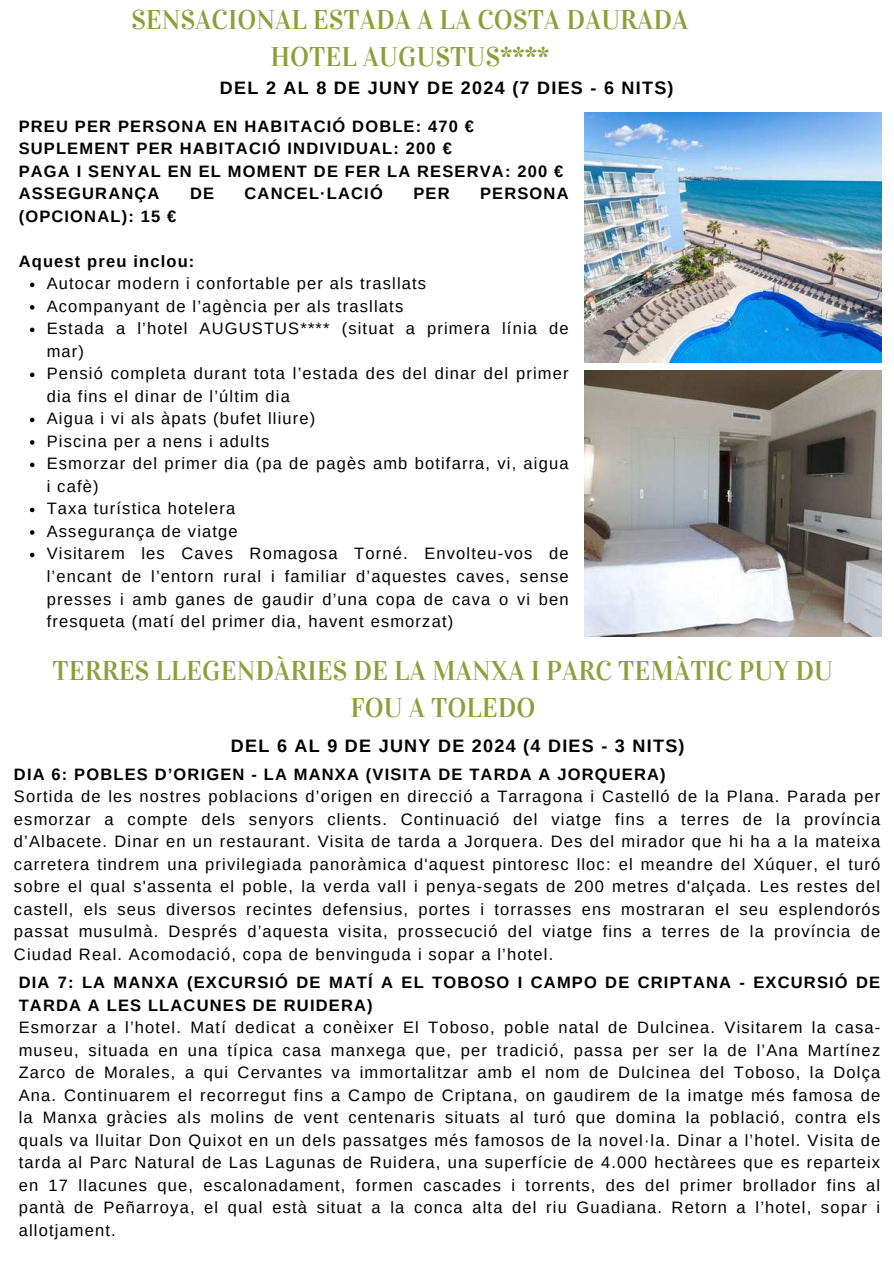
<style>
.page{position:relative;width:894px;height:1264px;background:#fff}
.page>*{position:absolute;margin:0;border:0;box-sizing:border-box;transform-origin:0 0}
.t1{font:27px/37.2px "Vidaloka";color:#8ca03a;text-align:center}
.t2{font:700 18px "Arimo";letter-spacing:.07em;color:#000}
.t3{font:16.5px/22.5px "Arimo";letter-spacing:.07em;color:#000;text-align:justify}
.t4{font:700 16.5px/22.5px "Arimo";letter-spacing:.07em;color:#000}
</style>
<div class="page">
<img style="left:584px;top:113px;width:297px;height:249px">
<img style="left:584px;top:370px;width:297px;height:267px">
<svg style="left:30px;top:282px;width:4px;height:5px"></svg>
<svg style="left:30px;top:305px;width:4px;height:4px"></svg>
<svg style="left:30px;top:327px;width:4px;height:5px"></svg>
<svg style="left:30px;top:372px;width:4px;height:5px"></svg>
<svg style="left:30px;top:417px;width:4px;height:5px"></svg>
<svg style="left:30px;top:440px;width:4px;height:4px"></svg>
<svg style="left:30px;top:462px;width:4px;height:5px"></svg>
<svg style="left:30px;top:507px;width:4px;height:5px"></svg>
<svg style="left:30px;top:530px;width:4px;height:4px"></svg>
<svg style="left:30px;top:552px;width:4px;height:5px"></svg>
<h1 class="t1" style="left:131px;top:1px;width:559px">SENSACIONAL ESTADA A LA COSTA DAURADA<br>HOTEL AUGUSTUS****</h1>
<p class="t2" style="left:220px;top:78px;width:455px">DEL 2 AL 8 DE JUNY DE 2024 (7 DIES - 6 NITS)</p>
<p class="t4" style="left:19px;top:115px;width:546px">PREU PER PERSONA EN HABITACIÓ DOBLE: 470 € SUPLEMENT PER HABITACIÓ INDIVIDUAL: 200 €<br>PAGA I SENYAL EN EL MOMENT DE FER LA RESERVA: 200 € ASSEGURANÇA</p>
<p class="t4" style="left:190px;top:182px;width:26px">DE</p>
<p class="t4" style="left:244px;top:182px;width:140px">CANCEL·LACIÓ</p>
<p class="t4" style="left:413px;top:182px;width:38px">PER</p>
<p class="t4" style="left:480px;top:182px;width:90px">PERSONA</p>
<p class="t4" style="left:19px;top:205px;width:159px">(OPCIONAL): 15 €</p>
<p class="t4" style="left:19px;top:250px;width:177px">Aquest preu inclou:</p>
<p class="t3" style="left:47px;top:272px;width:523px;text-align:left">Autocar modern i confortable per als trasllats<br>Acompanyant de l’agència per als trasllats<br>Estada a l’hotel AUGUSTUS**** (situat a primera línia de mar)<br>Pensió completa durant tota l’estada des del dinar del primer dia fins el dinar de l’últim dia<br>Aigua i vi als àpats (bufet lliure)<br>Piscina per a nens i adults<br>Esmorzar del primer dia (pa de pagès amb botifarra, vi, aigua i cafè)<br>Taxa turística hotelera<br>Assegurança de viatge<br>Visitarem les Caves Romagosa Torné. Envolteu-vos de l’encant de l’entorn rural i familiar d’aquestes caves, sense presses i amb ganes de gaudir d’una copa de cava o vi ben fresqueta (matí del primer dia, havent esmorzat)</p>
<h1 class="t1" style="left:52px;top:652px;width:781px">TERRES LLEGENDÀRIES DE LA MANXA I PARC TEMÀTIC PUY DU<br>FOU A TOLEDO</h1>
<p class="t2" style="left:231px;top:735px;width:455px">DEL 6 AL 9 DE JUNY DE 2024 (4 DIES - 3 NITS)</p>
<p class="t4" style="left:14px;top:762px;width:653px">DIA 6: POBLES D’ORIGEN - LA MANXA (VISITA DE TARDA A JORQUERA)</p>
<p class="t3" style="left:14px;top:785px;width:867px">Sortida de les nostres poblacions d’origen en direcció a Tarragona i Castelló de la Plana. Parada per esmorzar a compte dels senyors clients. Continuació del viatge fins a terres de la província d’Albacete. Dinar en un restaurant. Visita de tarda a Jorquera. Des del mirador que hi ha a la mateixa carretera tindrem una privilegiada panoràmica d'aquest pintoresc lloc: el meandre del Xúquer, el turó sobre el qual s'assenta el poble, la verda vall i penya-segats de 200 metres d'alçada. Les restes del castell, els seus diversos recintes defensius, portes i torrasses ens mostraran el seu esplendorós passat musulmà. Després d’aquesta visita, prossecució del viatge fins a terres de la província de Ciudad Real. Acomodació, copa de benvinguda i sopar a l’hotel.</p>
<p class="t4" style="left:19px;top:971px;width:862px">DIA 7: LA MANXA (EXCURSIÓ DE MATÍ A EL TOBOSO I CAMPO DE CRIPTANA - EXCURSIÓ DE<br>TARDA A LES LLACUNES DE RUIDERA)</p>
<p class="t3" style="left:19px;top:1016px;width:862px">Esmorzar a l’hotel. Matí dedicat a conèixer El Toboso, poble natal de Dulcinea. Visitarem la casa&shy;museu, situada en una típica casa manxega que, per tradició, passa per ser la de l’Ana Martínez Zarco de Morales, a qui Cervantes va immortalitzar amb el nom de Dulcinea del Toboso, la Dolça Ana. Continuarem el recorregut fins a Campo de Criptana, on gaudirem de la imatge més famosa de la Manxa gràcies als molins de vent centenaris situats al turó que domina la població, contra els quals va lluitar Don Quixot en un dels passatges més famosos de la novel·la. Dinar a l’hotel. Visita de tarda al Parc Natural de Las Lagunas de Ruidera, una superfície de 4.000 hectàrees que es reparteix en 17 llacunes que, escalonadament, formen cascades i torrents, des del primer brollador fins al pantà de Peñarroya, el qual està situat a la conca alta del riu Guadiana. Retorn a l’hotel, sopar i allotjament.</p>
</div>
